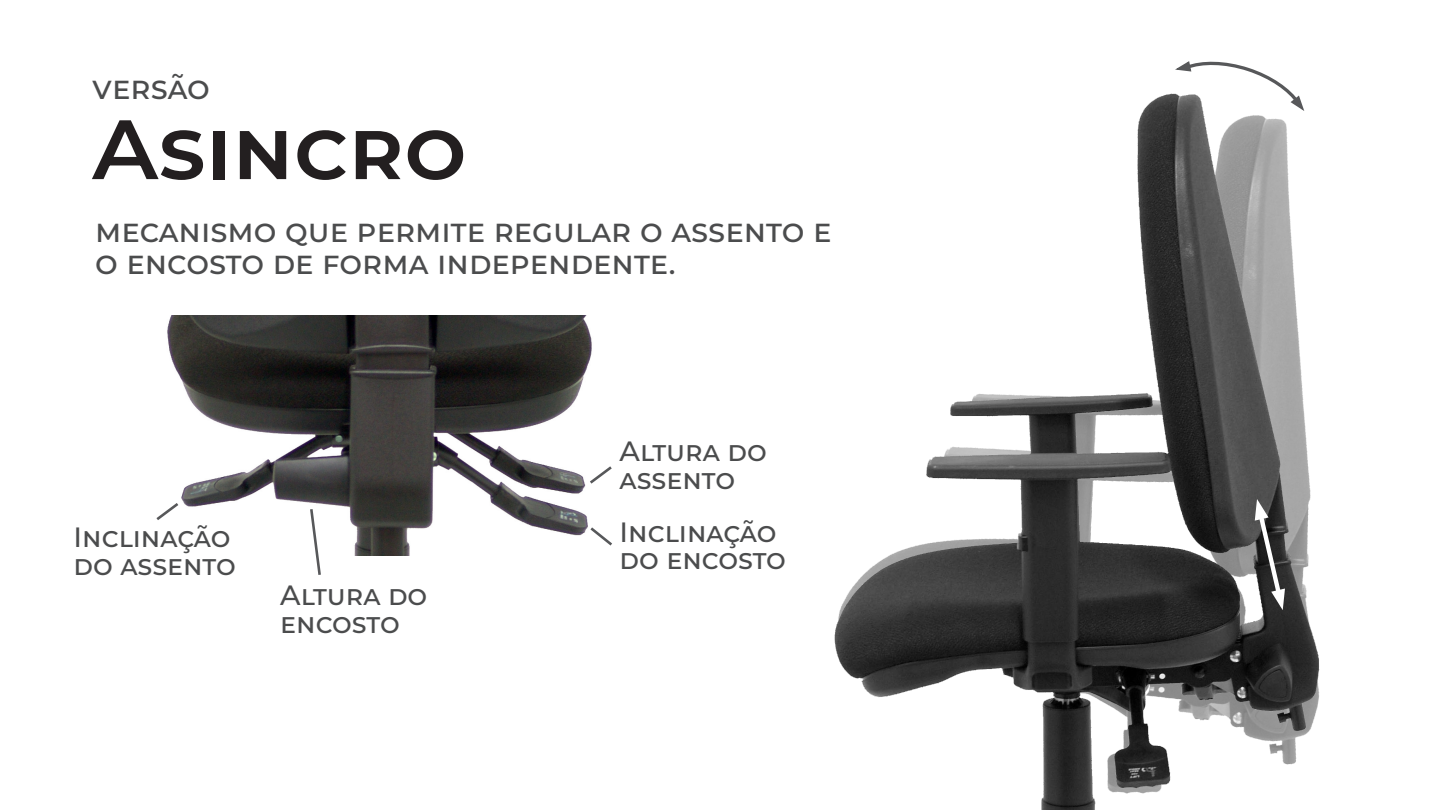
<style>
.page{position:relative;width:1440px;height:810px;background:#fff}
.page>*{position:absolute;margin:0;border:0;box-sizing:border-box;transform-origin:0 0}
.t1{font:100 84px "Montserrat";color:#231f20;scale:1.05 1}
.Familia{font:100 32.1px/32.1px "Montserrat";color:#4b4c4d}
.Familia-2{font:100 27.9px/27.9px "Montserrat";color:#4b4c4d}
</style>
<div class="page">
<img style="left:167px;top:316px;width:425px;height:239px">
<img style="left:834px;top:93px;width:486px;height:717px">
<svg style="left:1175px;top:61px;width:130px;height:50px"></svg>
<svg style="left:588px;top:525px;width:24px;height:23px"></svg>
<svg style="left:587px;top:464px;width:25px;height:22px"></svg>
<svg style="left:308px;top:506px;width:14px;height:69px"></svg>
<svg style="left:1253px;top:499px;width:33px;height:111px"></svg>
<svg style="left:156px;top:500px;width:25px;height:23px"></svg>
<p class="Familia" style="left:92px;top:71px;width:119px">versão</p>
<p class="t1" style="left:92px;top:93px;width:358px">Asincro</p>
<p class="Familia" style="left:95px;top:213px;width:738px">mecanismo que permite regular o assento e o encosto de forma independente.</p>
<p class="Familia-2" style="left:74px;top:523px;width:164px">Inclinação do assento</p>
<p class="Familia-2" style="left:280px;top:581px;width:149px">Altura do encosto</p>
<p class="Familia-2" style="left:620px;top:437px;width:149px">Altura do assento</p>
<p class="Familia-2" style="left:620px;top:517px;width:168px">Inclinação do encosto</p>
</div>
